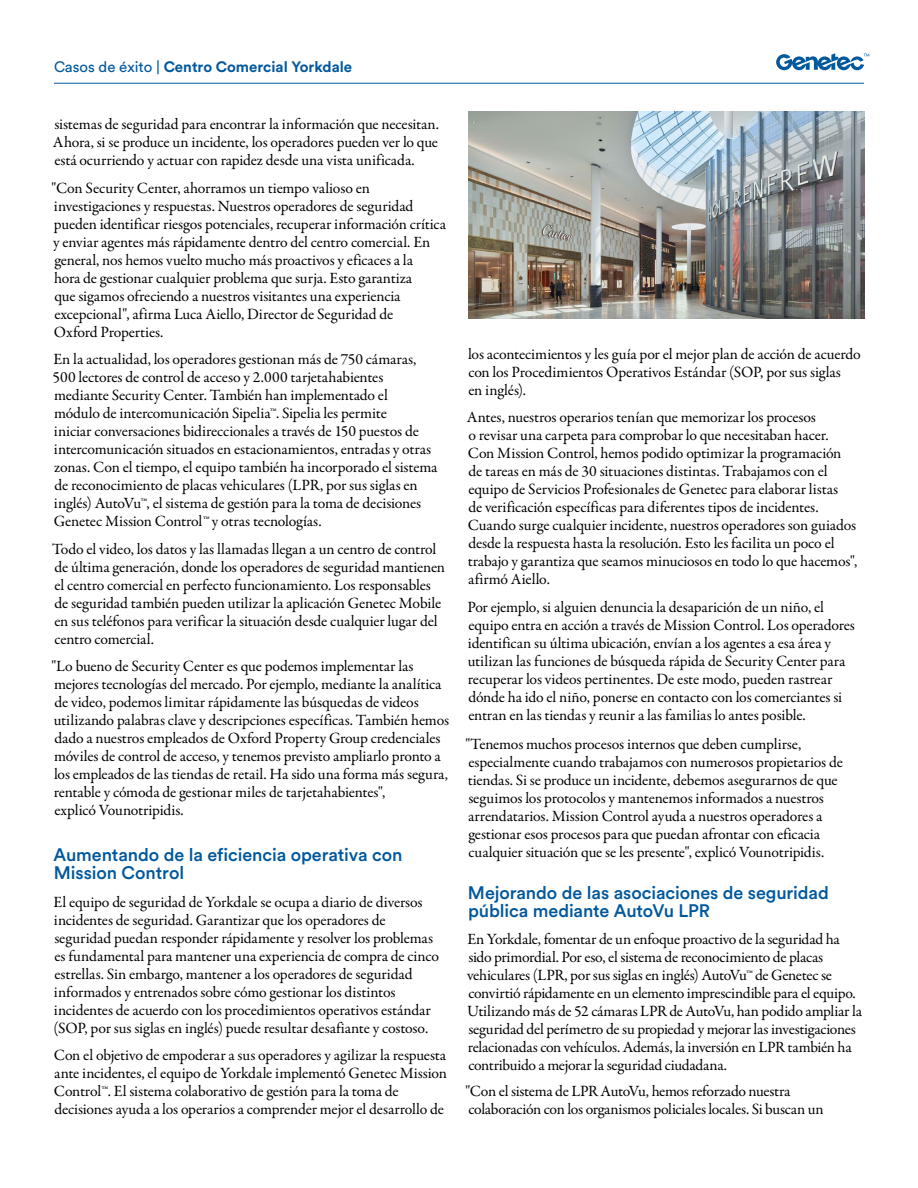
<style>
.page{position:relative;width:918px;height:1188px;background:#fff}
.page>*{position:absolute;margin:0;border:0;box-sizing:border-box;transform-origin:0 0}
.Body_Text{font:500 18px/18px "Circular Pro";letter-spacing:-.005em;color:#00589d}
.Body_Text-2{font:15.75px/18px "Garamond Premr Pro";letter-spacing:-.01em;color:#000}
.Document_Type{font:700 15px "Circular Pro";color:#00589d}
.s1{font-weight:400}
</style>
<div class="page">
<hr style="left:54px;top:83px;width:810px;height:1px;background:#00589d">
<svg style="left:776px;top:53px;width:93px;height:17px"></svg>
<img style="left:469px;top:111px;width:396px;height:207px">
<p class="Document_Type" style="left:54px;top:56px;width:300px"><span class="s1">Casos de éxito |</span> Centro Comercial Yorkdale</p>
<p class="Body_Text-2" style="left:53px;top:115px;width:388px;text-align:justify">sistemas de seguridad para encontrar la información que necesitan.<br>Ahora, si se produce un incidente, los operadores pueden ver lo que está ocurriendo y actuar con rapidez desde una vista unificada.</p>
<p class="Body_Text-2" style="left:51px;top:179px;width:396px">"Con Security Center, ahorramos un tiempo valioso en investigaciones y respuestas. Nuestros operadores de seguridad pueden identificar riesgos potenciales, recuperar información crítica y enviar agentes más rápidamente dentro del centro comercial. En general, nos hemos vuelto mucho más proactivos y eficaces a la<br>hora de gestionar cualquier problema que surja. Esto garantiza<br>que sigamos ofreciendo a nuestros visitantes una experiencia excepcional", afirma Luca Aiello, Director de Seguridad de<br>Oxford Properties.</p>
<p class="Body_Text-2" style="left:52px;top:351px;width:386px">En la actualidad, los operadores gestionan más de 750 cámaras, 500 lectores de control de acceso y 2.000 tarjetahabientes mediante Security Center. También han implementado el<br>módulo de intercomunicación Sipelia™. Sipelia les permite<br>iniciar conversaciones bidireccionales a través de 150 puestos de intercomunicación situados en estacionamientos, entradas y otras zonas. Con el tiempo, el equipo también ha incorporado el sistema de reconocimiento de placas vehiculares (LPR, por sus siglas en inglés) AutoVu™, el sistema de gestión para la toma de decisiones Genetec Mission Control™ y otras tecnologías.</p>
<p class="Body_Text-2" style="left:52px;top:540px;width:395px">Todo el video, los datos y las llamadas llegan a un centro de control de última generación, donde los operadores de seguridad mantienen el centro comercial en perfecto funcionamiento. Los responsables de seguridad también pueden utilizar la aplicación Genetec Mobile en sus teléfonos para verificar la situación desde cualquier lugar del centro comercial.</p>
<p class="Body_Text-2" style="left:51px;top:658px;width:399px">"Lo bueno de Security Center es que podemos implementar las mejores tecnologías del mercado. Por ejemplo, mediante la analítica de video, podemos limitar rápidamente las búsquedas de videos utilizando palabras clave y descripciones específicas. También hemos dado a nuestros empleados de Oxford Property Group credenciales móviles de control de acceso, y tenemos previsto ampliarlo pronto a los empleados de las tiendas de retail. Ha sido una forma más segura, rentable y cómoda de gestionar miles de tarjetahabientes",<br>explicó Vounotripidis.</p>
<p class="Body_Text" style="left:54px;top:845px;width:350px">Aumentando de la eficiencia operativa con<br>Mission Control</p>
<p class="Body_Text-2" style="left:53px;top:894px;width:387px">El equipo de seguridad de Yorkdale se ocupa a diario de diversos incidentes de seguridad. Garantizar que los operadores de seguridad puedan responder rápidamente y resolver los problemas es fundamental para mantener una experiencia de compra de cinco estrellas. Sin embargo, mantener a los operadores de seguridad informados y entrenados sobre cómo gestionar los distintos incidentes de acuerdo con los procedimientos operativos estándar (SOP, por sus siglas en inglés) puede resultar desafiante y costoso.</p>
<p class="Body_Text-2" style="left:54px;top:1047px;width:395px">Con el objetivo de empoderar a sus operadores y agilizar la respuesta ante incidentes, el equipo de Yorkdale implementó Genetec Mission Control™. El sistema colaborativo de gestión para la toma de decisiones ayuda a los operarios a comprender mejor el desarrollo de</p>
<p class="Body_Text-2" style="left:468px;top:345px;width:394px">los acontecimientos y les guía por el mejor plan de acción de acuerdo con los Procedimientos Operativos Estándar (SOP, por sus siglas<br>en inglés).</p>
<p class="Body_Text-2" style="left:467px;top:408px;width:392px">Antes, nuestros operarios tenían que memorizar los procesos<br>o revisar una carpeta para comprobar lo que necesitaban hacer.<br>Con Mission Control, hemos podido optimizar la programación de tareas en más de 30 situaciones distintas. Trabajamos con el equipo de Servicios Profesionales de Genetec para elaborar listas<br>de verificación específicas para diferentes tipos de incidentes.<br>Cuando surge cualquier incidente, nuestros operadores son guiados desde la respuesta hasta la resolución. Esto les facilita un poco el trabajo y garantiza que seamos minuciosos en todo lo que hacemos", afirmó Aiello.</p>
<p class="Body_Text-2" style="left:467px;top:599px;width:389px">Por ejemplo, si alguien denuncia la desaparición de un niño, el equipo entra en acción a través de Mission Control. Los operadores identifican su última ubicación, envían a los agentes a esa área y utilizan las funciones de búsqueda rápida de Security Center para recuperar los videos pertinentes. De este modo, pueden rastrear dónde ha ido el niño, ponerse en contacto con los comerciantes si entran en las tiendas y reunir a las familias lo antes posible.</p>
<p class="Body_Text-2" style="left:465px;top:736px;width:379px">"Tenemos muchos procesos internos que deben cumplirse, especialmente cuando trabajamos con numerosos propietarios de tiendas. Si se produce un incidente, debemos asegurarnos de que seguimos los protocolos y mantenemos informados a nuestros arrendatarios. Mission Control ayuda a nuestros operadores a gestionar esos procesos para que puedan afrontar con eficacia cualquier situación que se les presente", explicó Vounotripidis.</p>
<p class="Body_Text" style="left:468px;top:882px;width:362px">Mejorando de las asociaciones de seguridad pública mediante AutoVu LPR</p>
<p class="Body_Text-2" style="left:467px;top:930px;width:396px">En Yorkdale, fomentar de un enfoque proactivo de la seguridad ha sido primordial. Por eso, el sistema de reconocimiento de placas vehiculares (LPR, por sus siglas en inglés) AutoVu™ de Genetec se convirtió rápidamente en un elemento imprescindible para el equipo.<br>Utilizando más de 52 cámaras LPR de AutoVu, han podido ampliar la seguridad del perímetro de su propiedad y mejorar las investigaciones relacionadas con vehículos. Además, la inversión en LPR también ha contribuido a mejorar la seguridad ciudadana.</p>
<p class="Body_Text-2" style="left:465px;top:1083px;width:360px">"Con el sistema de LPR AutoVu, hemos reforzado nuestra colaboración con los organismos policiales locales. Si buscan un</p>
</div>
